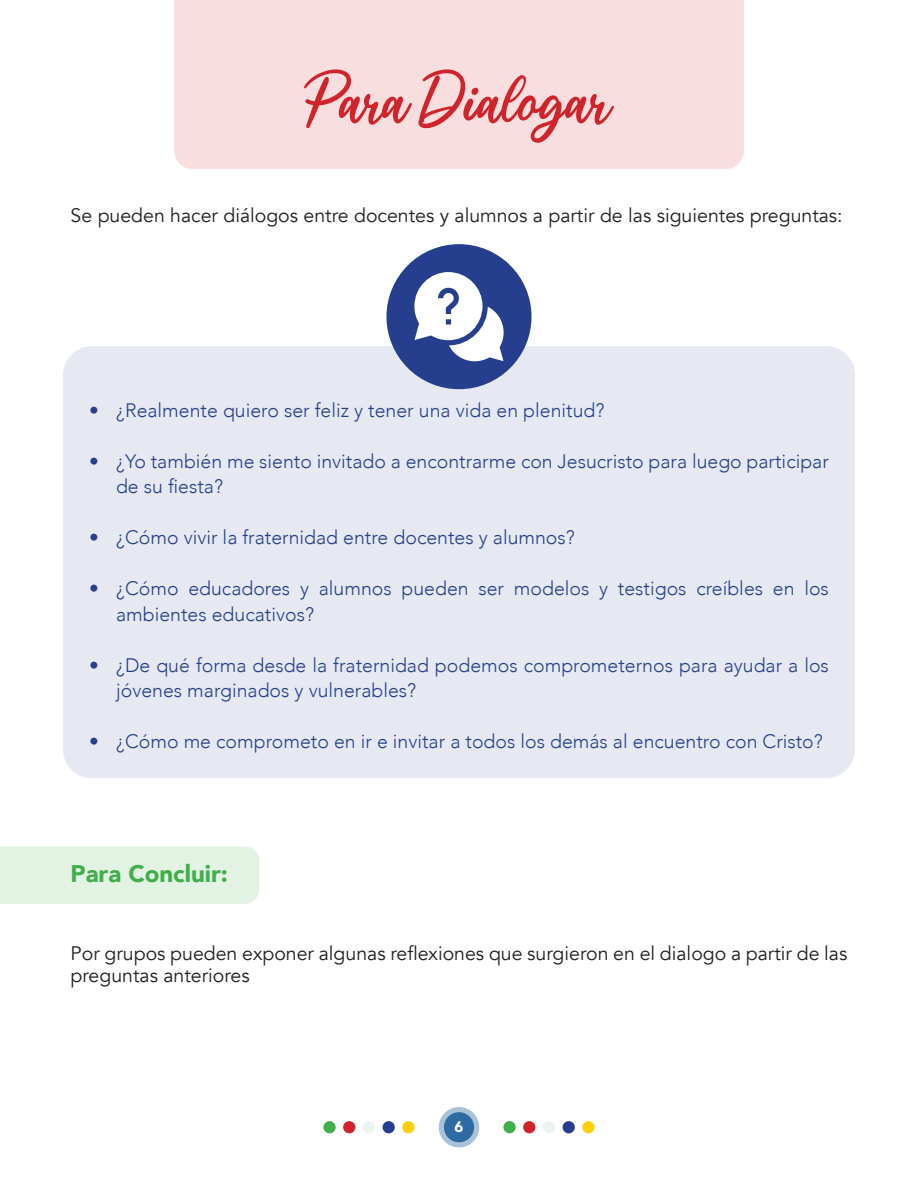
<style>
.page{position:relative;width:918px;height:1188px;background:#fff}
.page>*{position:absolute;margin:0;border:0;box-sizing:border-box;transform-origin:0 0}
.BOLD_CELESTE{font:83.85px "Palace";color:#d1232a}
.BOLD_CELESTE-2{font:900 24px "Avenir";color:#40ae49}
.t1{font:300 19.5px/25.5px "Avenir";color:#253f8e}
.REGULAR{font:19.5px/22.5px "Avenir";color:#231f20}
.t2{font:900 15px "Avenir";color:#fff}
</style>
<div class="page">
<div style="left:174px;top:0;width:570px;height:169px;background:#f8dedf"></div>
<div style="left:63px;top:346px;width:792px;height:432px;background:#e7e9f2;border-radius:29px"></div>
<div style="left:386px;top:244px;width:146px;height:145px;background:#253f8e;border-radius:50%"></div>
<svg style="left:414px;top:272px;width:90px;height:89px"></svg>
<div style="left:0;top:846px;width:259px;height:58px;background:#e2f2e3"></div>
<div style="left:323px;top:1121px;width:13px;height:12px;background:#40ae49;border-radius:50%"></div>
<div style="left:383px;top:1121px;width:12px;height:12px;background:#253f8e;border-radius:50%"></div>
<div style="left:343px;top:1121px;width:12px;height:12px;background:#d1232a;border-radius:50%"></div>
<div style="left:363px;top:1121px;width:12px;height:12px;background:#e9f5ee;border-radius:50%"></div>
<div style="left:402px;top:1121px;width:13px;height:12px;background:#fece08;border-radius:50%"></div>
<div style="left:503px;top:1121px;width:13px;height:12px;background:#40ae49;border-radius:50%"></div>
<div style="left:563px;top:1121px;width:12px;height:12px;background:#253f8e;border-radius:50%"></div>
<div style="left:523px;top:1121px;width:12px;height:12px;background:#d1232a;border-radius:50%"></div>
<div style="left:543px;top:1121px;width:12px;height:12px;background:#e9f5ee;border-radius:50%"></div>
<div style="left:582px;top:1121px;width:13px;height:12px;background:#fece08;border-radius:50%"></div>
<svg style="left:439px;top:1107px;width:40px;height:41px"></svg>
<div style="left:444px;top:1112px;width:30px;height:30px;background:#2d6ba2;border-radius:50%"></div>
<p class="BOLD_CELESTE" style="left:307px;top:66px;width:306px">Para Dialogar</p>
<p class="REGULAR" style="left:71px;top:204px;width:774px">Se pueden hacer diálogos entre docentes y alumnos a partir de las siguientes preguntas:</p>
<p class="t1" style="left:89px;top:397px;width:517px">• ¿Realmente quiero ser feliz y tener una vida en plenitud?</p>
<p class="t1" style="left:116px;top:448px;width:714px;text-indent:-27px">• ¿Yo también me siento invitado a encontrarme con Jesucristo para luego participar de su fiesta?</p>
<p class="t1" style="left:89px;top:525px;width:487px">• ¿Cómo vivir la fraternidad entre docentes y alumnos?</p>
<p class="t1" style="left:116px;top:576px;width:714px;text-indent:-27px">• ¿Cómo educadores y alumnos pueden ser modelos y testigos creíbles en los ambientes educativos?</p>
<p class="t1" style="left:116px;top:652px;width:714px;text-indent:-27px">• ¿De qué forma desde la fraternidad podemos comprometernos para ayudar a los jóvenes marginados y vulnerables?</p>
<p class="t1" style="left:89px;top:729px;width:735px">• ¿Cómo me comprometo en ir e invitar a todos los demás al encuentro con Cristo?</p>
<p class="BOLD_CELESTE-2" style="left:71px;top:853px;width:159px">Para Concluir:</p>
<p class="REGULAR" style="left:71px;top:942px;width:778px">Por grupos pueden exponer algunas reflexiones que surgieron en el dialogo a partir de las preguntas anteriores</p>
<p class="t2" style="left:455px;top:1114px;width:10px">6</p>
</div>
